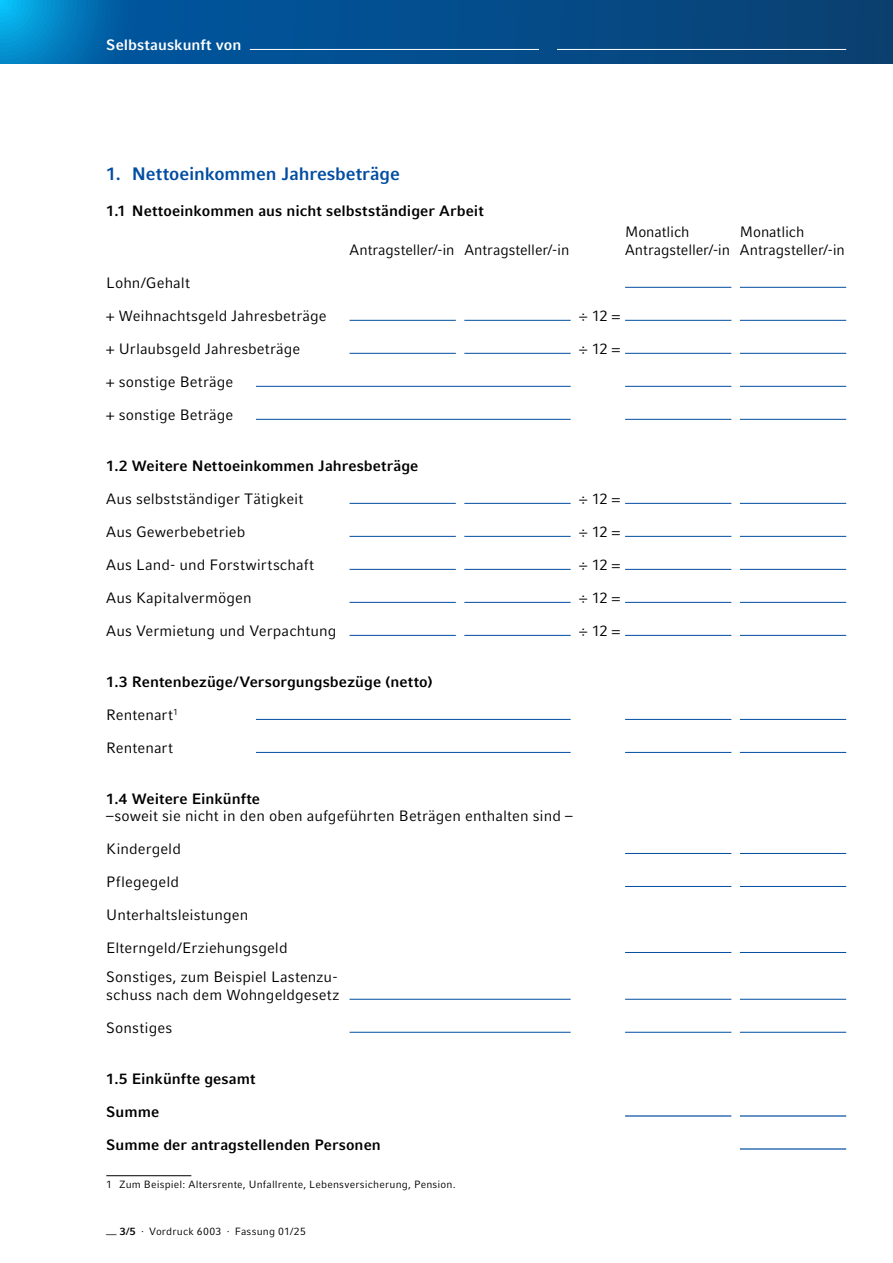
<style>
.page{position:relative;width:893px;height:1263px;background:#fff}
.page>*{position:absolute;margin:0;border:0;box-sizing:border-box;transform-origin:0 0}
.L_Zahl_L_Zahl_E1{font:700 18px "Compatil Fact LT Pro";letter-spacing:-.005em;color:#024da1}
.G_G_frei{font:15px/18px "Compatil Fact LT Pro";letter-spacing:.005em;color:#000}
.G_G_frei-2{font:700 15px "Compatil Fact LT Pro";color:#000}
.t1{font:700 15px "Compatil Fact LT Pro";letter-spacing:.005em;color:#fff}
.Fuss_Norm_End_Fußnote{font:10.5px "Compatil Fact LT Pro";letter-spacing:.02em;color:#000}
.s1{font-weight:700}
</style>
<div class="page">
<svg style="left:0;top:0;width:893px;height:64px;background:#045290"></svg>
<hr style="left:250px;top:49px;width:289px;height:1px;background:#fff">
<hr style="left:557px;top:49px;width:289px;height:1px;background:#fff">
<hr style="left:625px;top:287px;width:106px;height:1px;background:#024da1">
<hr style="left:740px;top:287px;width:106px;height:1px;background:#024da1">
<hr style="left:350px;top:320px;width:106px;height:1px;background:#024da1">
<hr style="left:464px;top:320px;width:107px;height:1px;background:#024da1">
<hr style="left:625px;top:320px;width:106px;height:1px;background:#024da1">
<hr style="left:740px;top:320px;width:106px;height:1px;background:#024da1">
<hr style="left:350px;top:353px;width:106px;height:1px;background:#024da1">
<hr style="left:464px;top:353px;width:107px;height:1px;background:#024da1">
<hr style="left:625px;top:353px;width:106px;height:1px;background:#024da1">
<hr style="left:740px;top:353px;width:106px;height:1px;background:#024da1">
<hr style="left:256px;top:386px;width:315px;height:1px;background:#024da1">
<hr style="left:625px;top:386px;width:106px;height:1px;background:#024da1">
<hr style="left:740px;top:386px;width:106px;height:1px;background:#024da1">
<hr style="left:256px;top:419px;width:315px;height:1px;background:#024da1">
<hr style="left:625px;top:419px;width:106px;height:1px;background:#024da1">
<hr style="left:740px;top:419px;width:106px;height:1px;background:#024da1">
<hr style="left:350px;top:503px;width:106px;height:1px;background:#024da1">
<hr style="left:464px;top:503px;width:107px;height:1px;background:#024da1">
<hr style="left:625px;top:503px;width:106px;height:1px;background:#024da1">
<hr style="left:740px;top:503px;width:106px;height:1px;background:#024da1">
<hr style="left:350px;top:536px;width:106px;height:1px;background:#024da1">
<hr style="left:464px;top:536px;width:107px;height:1px;background:#024da1">
<hr style="left:625px;top:536px;width:106px;height:1px;background:#024da1">
<hr style="left:740px;top:536px;width:106px;height:1px;background:#024da1">
<hr style="left:350px;top:569px;width:106px;height:1px;background:#024da1">
<hr style="left:464px;top:569px;width:107px;height:1px;background:#024da1">
<hr style="left:625px;top:569px;width:106px;height:1px;background:#024da1">
<hr style="left:740px;top:569px;width:106px;height:1px;background:#024da1">
<hr style="left:350px;top:602px;width:106px;height:1px;background:#024da1">
<hr style="left:464px;top:602px;width:107px;height:1px;background:#024da1">
<hr style="left:625px;top:602px;width:106px;height:1px;background:#024da1">
<hr style="left:740px;top:602px;width:106px;height:1px;background:#024da1">
<hr style="left:350px;top:635px;width:106px;height:1px;background:#024da1">
<hr style="left:464px;top:635px;width:107px;height:1px;background:#024da1">
<hr style="left:625px;top:635px;width:106px;height:1px;background:#024da1">
<hr style="left:740px;top:635px;width:106px;height:1px;background:#024da1">
<hr style="left:256px;top:719px;width:315px;height:1px;background:#024da1">
<hr style="left:625px;top:719px;width:106px;height:1px;background:#024da1">
<hr style="left:740px;top:719px;width:106px;height:1px;background:#024da1">
<hr style="left:256px;top:752px;width:315px;height:1px;background:#024da1">
<hr style="left:625px;top:752px;width:106px;height:1px;background:#024da1">
<hr style="left:740px;top:752px;width:106px;height:1px;background:#024da1">
<hr style="left:625px;top:853px;width:106px;height:1px;background:#024da1">
<hr style="left:740px;top:853px;width:106px;height:1px;background:#024da1">
<hr style="left:625px;top:886px;width:106px;height:1px;background:#024da1">
<hr style="left:740px;top:886px;width:106px;height:1px;background:#024da1">
<hr style="left:625px;top:952px;width:106px;height:1px;background:#024da1">
<hr style="left:740px;top:952px;width:106px;height:1px;background:#024da1">
<hr style="left:350px;top:999px;width:221px;height:1px;background:#024da1">
<hr style="left:625px;top:999px;width:106px;height:1px;background:#024da1">
<hr style="left:740px;top:999px;width:106px;height:1px;background:#024da1">
<hr style="left:350px;top:1032px;width:221px;height:1px;background:#024da1">
<hr style="left:625px;top:1032px;width:106px;height:1px;background:#024da1">
<hr style="left:740px;top:1032px;width:106px;height:1px;background:#024da1">
<hr style="left:625px;top:1115px;width:106px;height:1px;background:#024da1">
<hr style="left:740px;top:1115px;width:106px;height:1px;background:#024da1">
<hr style="left:740px;top:1148px;width:106px;height:1px;background:#024da1">
<hr style="left:106px;top:1175px;width:85px;height:1px;background:#000">
<p class="t1" style="left:106px;top:36px;width:137px">Selbstauskunft von</p>
<h2 class="L_Zahl_L_Zahl_E1" style="left:106px;top:163px;width:295px">1. Nettoeinkommen Jahresbeträge</h2>
<p class="G_G_frei-2" style="left:106px;top:202px;width:379px">1.1 Nettoeinkommen aus nicht selbstständiger Arbeit</p>
<p class="G_G_frei" style="left:350px;top:240px;width:106px">Antragsteller/-in</p>
<p class="G_G_frei" style="left:464px;top:240px;width:106px">Antragsteller/-in</p>
<p class="G_G_frei" style="left:625px;top:222px;width:106px">Monatlich<br>Antragsteller/-in</p>
<p class="G_G_frei" style="left:740px;top:222px;width:106px">Monatlich<br>Antragsteller/-in</p>
<p class="G_G_frei" style="left:106px;top:273px;width:85px">Lohn/Gehalt</p>
<p class="G_G_frei" style="left:106px;top:306px;width:222px">+ Weihnachtsgeld Jahresbeträge</p>
<p class="G_G_frei" style="left:579px;top:306px;width:43px">÷ 12 =</p>
<p class="G_G_frei" style="left:106px;top:339px;width:196px">+ Urlaubsgeld Jahresbeträge</p>
<p class="G_G_frei" style="left:579px;top:339px;width:43px">÷ 12 =</p>
<p class="G_G_frei" style="left:106px;top:372px;width:129px">+ sonstige Beträge</p>
<p class="G_G_frei" style="left:106px;top:405px;width:129px">+ sonstige Beträge</p>
<p class="G_G_frei-2" style="left:106px;top:457px;width:314px">1.2 Weitere Nettoeinkommen Jahresbeträge</p>
<p class="G_G_frei" style="left:106px;top:489px;width:198px">Aus selbstständiger Tätigkeit</p>
<p class="G_G_frei" style="left:579px;top:489px;width:43px">÷ 12 =</p>
<p class="G_G_frei" style="left:106px;top:522px;width:141px">Aus Gewerbebetrieb</p>
<p class="G_G_frei" style="left:579px;top:522px;width:43px">÷ 12 =</p>
<p class="G_G_frei" style="left:106px;top:555px;width:209px">Aus Land- und Forstwirtschaft</p>
<p class="G_G_frei" style="left:579px;top:555px;width:43px">÷ 12 =</p>
<p class="G_G_frei" style="left:106px;top:588px;width:147px">Aus Kapitalvermögen</p>
<p class="G_G_frei" style="left:579px;top:588px;width:43px">÷ 12 =</p>
<p class="G_G_frei" style="left:106px;top:621px;width:232px">Aus Vermietung und Verpachtung</p>
<p class="G_G_frei" style="left:579px;top:621px;width:43px">÷ 12 =</p>
<p class="G_G_frei-2" style="left:106px;top:673px;width:328px">1.3 Rentenbezüge/Versorgungsbezüge (netto)</p>
<p class="G_G_frei" style="left:106px;top:705px;width:73px">Rentenart<sup>1</sup></p>
<p class="G_G_frei" style="left:106px;top:738px;width:68px">Rentenart</p>
<p class="G_G_frei-2" style="left:106px;top:790px;width:155px">1.4 Weitere Einkünfte</p>
<p class="G_G_frei" style="left:106px;top:807px;width:468px">–soweit sie nicht in den oben aufgeführten Beträgen enthalten sind –</p>
<p class="G_G_frei" style="left:106px;top:840px;width:76px">Kindergeld</p>
<p class="G_G_frei" style="left:106px;top:873px;width:74px">Pflegegeld</p>
<p class="G_G_frei" style="left:106px;top:906px;width:143px">Unterhaltsleistungen</p>
<p class="G_G_frei" style="left:106px;top:939px;width:183px">Elterngeld/Erziehungsgeld</p>
<p class="G_G_frei" style="left:106px;top:967px;width:235px">Sonstiges, zum Beispiel Lastenzu&shy;schuss nach dem Wohngeldgesetz</p>
<p class="G_G_frei" style="left:106px;top:1018px;width:67px">Sonstiges</p>
<p class="G_G_frei-2" style="left:106px;top:1069px;width:151px">1.5 Einkünfte gesamt</p>
<p class="G_G_frei-2" style="left:106px;top:1102px;width:54px">Summe</p>
<p class="G_G_frei-2" style="left:106px;top:1135px;width:276px">Summe der antragstellenden Personen</p>
<p class="Fuss_Norm_End_Fußnote" style="left:106px;top:1178px;width:351px">1 Zum Beispiel: Altersrente, Unfallrente, Lebensversicherung, Pension.</p>
<p class="Fuss_Norm_End_Fußnote" style="left:106px;top:1225px;width:201px">— <span class="s1">3/5</span> · Vordruck 6003 · Fassung 01/25</p>
</div>
